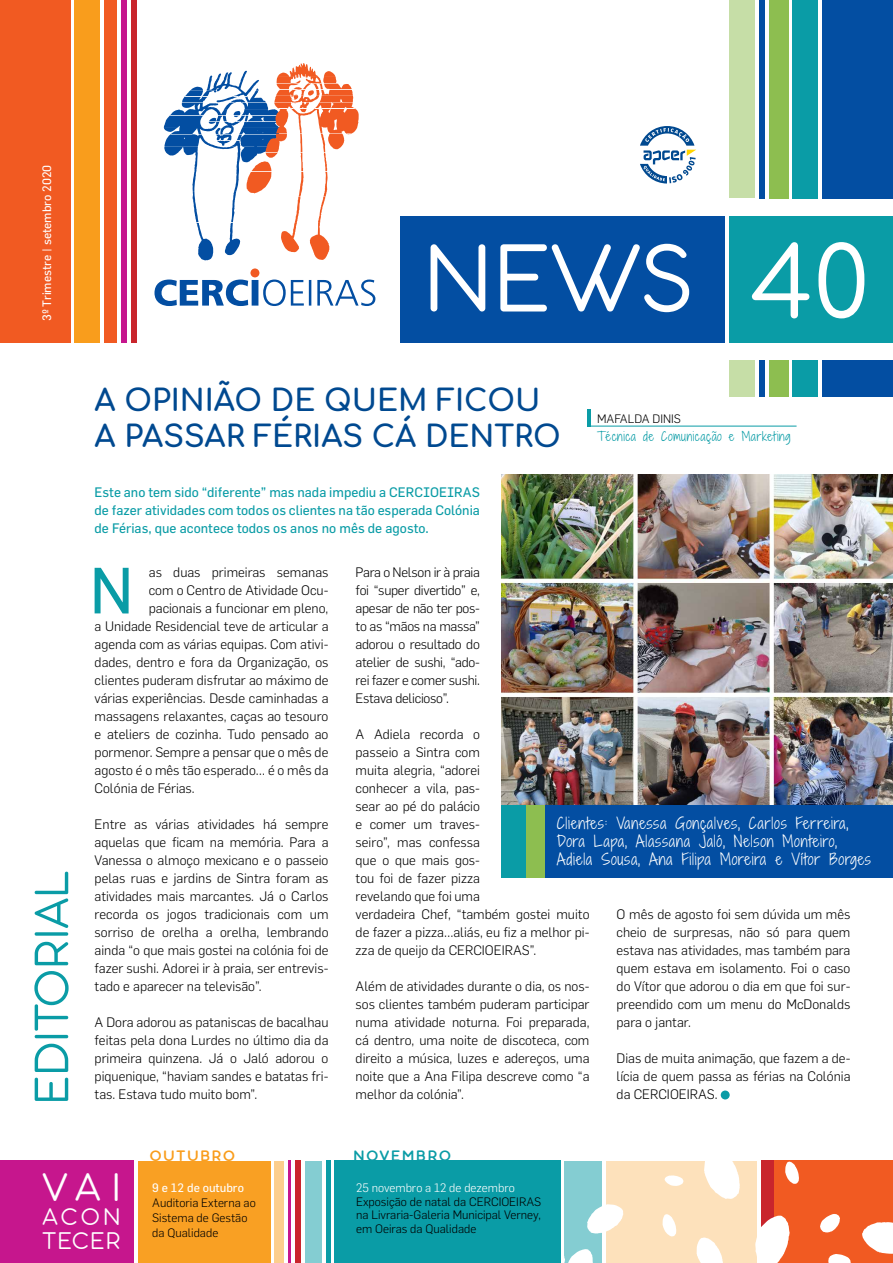
<style>
.page{position:relative;width:893px;height:1263px;background:#fff}
.page>*{position:absolute;margin:0;border:0;box-sizing:border-box;transform-origin:0 0}
.t1{font:300 105px "Aristotelica Display Trial";color:#fff}
.t2{font:64.05px "Flama";color:#0a9ca6}
.t3{font:300 52.5px "Aristotelica Display Trial";color:#0a9ca6}
.t4{font:300 43.5px "Aristotelica Display Trial";color:#fff}
.t5{font:700 30px/36px "Comfortaa";color:#004990}
.t6{font:300 26.25px/24px "Aristotelica Display Trial";letter-spacing:.05em;color:#fff}
.t7{font:16.5px "Aristotelica Display Trial Demi Bo";letter-spacing:.12em;color:#0a9ca6}
.t8{font:16.5px "Aristotelica Display Trial Demi Bo";letter-spacing:.12em;color:#f99d1c}
.t9{font:15px/18px "Shadows Into Light Two";letter-spacing:.05em;color:#fff}
.t10{font:300 13.5px/18px "Flama";color:#000;text-align:justify}
.t11{font:13.5px/18px "Flama";color:#0a9ca6;text-align:justify}
.t12{font:300 12px/15px "Flama";color:#000}
.t13{font:12px "Flama";color:#fff}
.t14{font:12px "Shadows Into Light Two";letter-spacing:.05em;color:#0a9ca6}
.t15{font:300 12px "Flama";color:#fff}
.s1{font-family:"Comfortaa";font-weight:400;font-size:97.5px}
</style>
<div class="page">
<svg style="left:640px;top:126px;width:56px;height:58px"></svg>
<svg style="left:154px;top:280px;width:221px;height:26px"></svg>
<div style="left:250px;top:268px;width:9px;height:9px;background:#f15a22;border-radius:50%"></div>
<svg style="left:164px;top:63px;width:195px;height:197px"></svg>
<div style="left:75px;top:0;width:25px;height:342px;background:#f99d1c"></div>
<div style="left:104px;top:0;width:13px;height:342px;background:#f15a22"></div>
<div style="left:0;top:0;width:71px;height:342px;background:#f15a22"></div>
<div style="left:121px;top:0;width:6px;height:342px;background:#c6168d"></div>
<div style="left:401px;top:216px;width:324px;height:126px;background:#034ea2"></div>
<div style="left:729px;top:216px;width:164px;height:126px;background:#0a9ca6"></div>
<div style="left:793px;top:0;width:25px;height:198px;background:#0a9ca6"></div>
<div style="left:769px;top:0;width:19px;height:198px;background:#8dbe50"></div>
<div style="left:822px;top:0;width:71px;height:198px;background:#034ea2"></div>
<div style="left:759px;top:0;width:6px;height:198px;background:#034ea2"></div>
<div style="left:729px;top:0;width:26px;height:198px;background:#c6dea7"></div>
<div style="left:793px;top:360px;width:25px;height:36px;background:#0a9ca6"></div>
<div style="left:769px;top:360px;width:19px;height:36px;background:#8dbe50"></div>
<div style="left:822px;top:360px;width:71px;height:36px;background:#034ea2"></div>
<div style="left:759px;top:360px;width:6px;height:36px;background:#034ea2"></div>
<div style="left:729px;top:360px;width:26px;height:36px;background:#c6dea7"></div>
<div style="left:138px;top:1161px;width:132px;height:102px;background:#f9a023"></div>
<div style="left:0;top:1161px;width:134px;height:102px;background:#c6168d"></div>
<div style="left:606px;top:1161px;width:150px;height:102px;background:#fde1bb"></div>
<div style="left:772px;top:1161px;width:121px;height:102px;background:#f15a22"></div>
<div style="left:275px;top:1161px;width:9px;height:102px;background:#fcce8d"></div>
<div style="left:334px;top:1161px;width:227px;height:102px;background:#0a9ca6"></div>
<hr style="left:288px;top:1161px;width:3px;height:102px;background:#c6168d">
<div style="left:295px;top:1161px;width:6px;height:102px;background:#c9252c"></div>
<div style="left:305px;top:1161px;width:17px;height:102px;background:#84cdd2"></div>
<hr style="left:326px;top:1161px;width:4px;height:102px;background:#0a9ca6">
<div style="left:565px;top:1161px;width:37px;height:102px;background:#84cdd2"></div>
<div style="left:131px;top:0;width:6px;height:342px;background:#c9252c"></div>
<div style="left:761px;top:1161px;width:13px;height:102px;background:#c9252c"></div>
<svg style="left:697px;top:1237px;width:26px;height:26px"></svg>
<svg style="left:755px;top:1215px;width:35px;height:48px"></svg>
<svg style="left:663px;top:1214px;width:13px;height:22px"></svg>
<svg style="left:828px;top:1254px;width:23px;height:9px"></svg>
<svg style="left:820px;top:1214px;width:20px;height:19px"></svg>
<svg style="left:564px;top:1201px;width:60px;height:62px"></svg>
<svg style="left:704px;top:1161px;width:36px;height:38px"></svg>
<svg style="left:664px;top:1175px;width:19px;height:11px"></svg>
<svg style="left:862px;top:1222px;width:31px;height:32px"></svg>
<svg style="left:785px;top:1162px;width:14px;height:22px"></svg>
<img style="left:501px;top:475px;width:392px;height:331px">
<div style="left:501px;top:806px;width:25px;height:72px;background:#0a9ca6"></div>
<div style="left:526px;top:806px;width:20px;height:72px;background:#8dbe50"></div>
<div style="left:546px;top:806px;width:347px;height:72px;background:#034ea2"></div>
<div style="left:721px;top:1090px;width:9px;height:9px;background:#0a9ca6;border-radius:50%"></div>
<svg style="left:588px;top:425px;width:209px;height:2px"></svg>
<hr style="left:588px;top:409px;width:3px;height:17px;background:#0a9ca6">
<p class="t13" style="left:39px;top:321px;width:158px;rotate:-90deg">3º Trimestre | setembro 2020</p>
<h3 class="t3" style="left:22px;top:1105px;width:236px;rotate:-90deg">EDITORIAL</h3>
<h1 class="t1" style="left:423px;top:220px;width:448px">NEWS <span class="s1">40</span></h1>
<h3 class="t5" style="left:95px;top:379px;width:468px">A OPINIÃO DE QUEM FICOU<br>A PASSAR FÉRIAS CÁ DENTRO</h3>
<p class="t11" style="left:95px;top:483px;width:387px">Este ano tem sido “diferente” mas nada impediu a CERCIOEIRAS de fazer atividades com todos os clientes na tão esperada Colónia de Férias, que acontece todos os anos no mês de agosto.</p>
<p class="t12" style="left:597px;top:410px;width:85px">MAFALDA DINIS</p>
<p class="t14" style="left:597px;top:427px;width:195px">Técnica de Comunicação e Marketing</p>
<h2 class="t2" style="left:90px;top:552px;width:45px">N</h2>
<p class="t10" style="left:149px;top:563px;width:181px">as duas primeiras semanas</p>
<p class="t10" style="left:149px;top:581px;width:181px">com o Centro de Atividade Ocu-</p>
<p class="t10" style="left:149px;top:599px;width:181px">pacionais a funcionar em pleno,</p>
<p class="t10" style="left:95px;top:617px;width:235px">a Unidade Residencial teve de articular a</p>
<p class="t10" style="left:95px;top:635px;width:235px">agenda com as várias equipas. Com ativi-</p>
<p class="t10" style="left:95px;top:653px;width:235px">dades, dentro e fora da Organização, os</p>
<p class="t10" style="left:95px;top:671px;width:235px">clientes puderam disfrutar ao máximo de</p>
<p class="t10" style="left:95px;top:689px;width:235px">várias experiências. Desde caminhadas a</p>
<p class="t10" style="left:95px;top:707px;width:235px">massagens relaxantes, caças ao tesouro</p>
<p class="t10" style="left:95px;top:725px;width:235px">e ateliers de cozinha. Tudo pensado ao</p>
<p class="t10" style="left:95px;top:743px;width:235px">pormenor. Sempre a pensar que o mês de</p>
<p class="t10" style="left:95px;top:761px;width:235px">agosto é o mês tão esperado… é o mês da</p>
<p class="t10" style="left:95px;top:779px;width:102px">Colónia de Férias.</p>
<p class="t10" style="left:95px;top:815px;width:235px">Entre as várias atividades há sempre aquelas que ficam na memória. Para a Vanessa o almoço mexicano e o passeio pelas ruas e jardins de Sintra foram as atividades mais marcantes. Já o Carlos recorda os jogos tradicionais com um sorriso de orelha a orelha, lembrando ainda “o que mais gostei na colónia foi de fazer sushi. Adorei ir à praia, ser entrevis&shy;tado e aparecer na televisão”.</p>
<p class="t10" style="left:95px;top:1013px;width:235px">A Dora adorou as pataniscas de bacalhau feitas pela dona Lurdes no último dia da primeira quinzena. Já o Jaló adorou o piquenique, “haviam sandes e batatas fri&shy;tas. Estava tudo muito bom”.</p>
<p class="t8" style="left:150px;top:1146px;width:87px">OUTUBRO</p>
<p class="t10" style="left:356px;top:563px;width:126px">Para o Nelson ir à praia foi “super divertido” e, apesar de não ter pos&shy;to as “mãos na massa” adorou o resultado do atelier de sushi, “ado&shy;rei fazer e comer sushi.<br>Estava delicioso”.</p>
<p class="t10" style="left:356px;top:725px;width:235px;text-align:left">A Adiela recorda o<br>passeio a Sintra com<br>muita alegria, “adorei<br>conhecer a vila, pas-<br>sear ao pé do palácio<br>e comer um traves-<br>seiro”, mas confessa<br>que o que mais gos-<br>tou foi de fazer pizza<br>revelando que foi uma<br>verdadeira Chef, “também gostei muito de fazer a pizza…aliás, eu fiz a melhor pi&shy;zza de queijo da CERCIOEIRAS”.</p>
<p class="t10" style="left:356px;top:977px;width:235px">Além de atividades durante o dia, os nos&shy;sos clientes também puderam participar numa atividade noturna. Foi preparada, cá dentro, uma noite de discoteca, com direito a música, luzes e adereços, uma noite que a Ana Filipa descreve como “a melhor da colónia”.</p>
<p class="t9" style="left:557px;top:814px;width:316px">Clientes: Vanessa Gonçalves, Carlos Ferreira,<br>Dora Lapa, Alassana Jaló, Nelson Monteiro,<br>Adiela Sousa, Ana Filipa Moreira e Vítor Borges</p>
<p class="t10" style="left:617px;top:905px;width:235px">O mês de agosto foi sem dúvida um mês cheio de surpresas, não só para quem estava nas atividades, mas também para quem estava em isolamento. Foi o caso do Vítor que adorou o dia em que foi sur&shy;preendido com um menu do McDonalds para o jantar.</p>
<p class="t10" style="left:617px;top:1049px;width:235px">Dias de muita animação, que fazem a de&shy;lícia de quem passa as férias na Colónia da CERCIOEIRAS.</p>
<p class="t7" style="left:354px;top:1146px;width:99px">NOVEMBRO</p>
<h3 class="t4" style="left:43px;top:1163px;width:80px">VAI</h3>
<h3 class="t6" style="left:43px;top:1205px;width:80px">ACON<br>TECER</h3>
<p class="t13" style="left:152px;top:1181px;width:93px">9 e 12 de outubro</p>
<p class="t12" style="left:152px;top:1195px;width:105px">Auditoria Externa ao<br>Sistema de Gestão da Qualidade</p>
<p class="t15" style="left:356px;top:1180px;width:160px">25 novembro a 12 de dezembro</p>
<p class="t12" style="left:356px;top:1194px;width:186px;line-height:13.5px;text-align:justify">Exposição de natal da CERCIOEIRAS na Livraria-Galeria Municipal Verney, em Oeiras da Qualidade</p>
</div>
